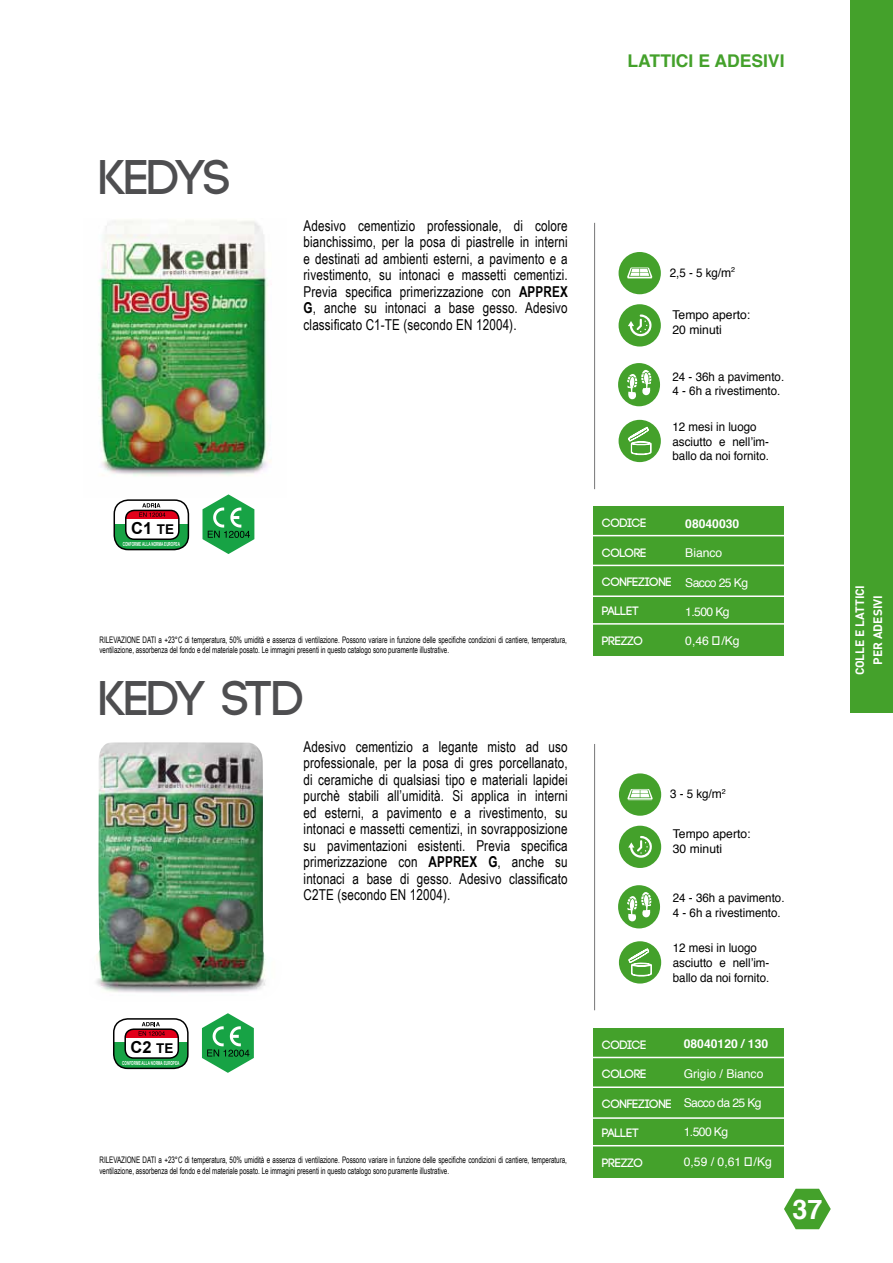
<style>
.page{position:relative;width:893px;height:1263px;background:#fff}
.page>*{position:absolute;margin:0;border:0;box-sizing:border-box;transform-origin:0 0}
.t1{font:700 48.6px "Code";color:#4e4e50}
.t2{font:700 27px "Helvetica";color:#fff}
.t3{font:700 17.55px "Helvetica";color:#44a12b}
.t4{font:700 16.5px "Arial";color:#000}
.t5{font:15px/16.5px "Arial Narrow";letter-spacing:.01em;color:#000;text-align:justify;scale:.95 1}
.t6{font:12.15px/14.5px "Helvetica";color:#000;scale:.95 1}
.t7{font:700 12.15px "Code";color:#fff}
.t8{font:12.15px "Helvetica";letter-spacing:-.005em;color:#fff}
.t9{font:12.15px/14.5px "Helvetica";color:#000}
.t10{font:700 12.15px "Helvetica";color:#fff}
.t11{font:12.15px "Helvetica";letter-spacing:-.05em;color:#fff}
.t12{font:700 12px/18px "DIN";color:#fff;text-align:center}
.t13{font:9px/10.8px "Arial Narrow";letter-spacing:-.005em;color:#000;scale:.85 1}
.t14{font:700 5.55px "Arial Narrow";color:#fff;scale:.7 1}
.s1{font-weight:700}
.s2{font-size:13.5px}
</style>
<div class="page">
<div style="left:619px;top:304px;width:42px;height:42px;background:#44a12b;border-radius:50%"></div>
<svg style="left:628px;top:314px;width:24px;height:23px"></svg>
<div style="left:619px;top:420px;width:42px;height:42px;background:#44a12b;border-radius:50%"></div>
<svg style="left:628px;top:427px;width:23px;height:28px"></svg>
<div style="left:619px;top:252px;width:42px;height:42px;background:#44a12b;border-radius:50%"></div>
<svg style="left:627px;top:267px;width:26px;height:12px"></svg>
<div style="left:619px;top:826px;width:42px;height:42px;background:#44a12b;border-radius:50%"></div>
<svg style="left:628px;top:836px;width:24px;height:22px"></svg>
<div style="left:619px;top:941px;width:42px;height:42px;background:#44a12b;border-radius:50%"></div>
<svg style="left:628px;top:948px;width:24px;height:28px"></svg>
<div style="left:619px;top:773px;width:42px;height:43px;background:#44a12b;border-radius:50%"></div>
<svg style="left:627px;top:789px;width:26px;height:11px"></svg>
<div style="left:593px;top:506px;width:190px;height:150px;background:#44a12b"></div>
<hr style="left:587px;top:535px;width:199px;height:1px;background:#fff">
<hr style="left:587px;top:565px;width:199px;height:1px;background:#fff">
<hr style="left:587px;top:595px;width:199px;height:2px;background:#fff">
<hr style="left:587px;top:623px;width:199px;height:2px;background:#fff">
<img style="left:96px;top:742px;width:170px;height:251px">
<svg style="left:784px;top:1189px;width:47px;height:40px"></svg>
<hr style="left:594px;top:223px;width:1px;height:266px;background:#757577">
<hr style="left:594px;top:744px;width:1px;height:266px;background:#757577">
<div style="left:593px;top:1028px;width:190px;height:149px;background:#44a12b"></div>
<hr style="left:587px;top:1057px;width:199px;height:1px;background:#fff">
<hr style="left:587px;top:1086px;width:199px;height:2px;background:#fff">
<hr style="left:587px;top:1117px;width:199px;height:2px;background:#fff">
<hr style="left:587px;top:1145px;width:199px;height:1px;background:#fff">
<svg style="left:202px;top:1013px;width:52px;height:60px"></svg>
<div style="left:114px;top:1043px;width:74px;height:25px;background:#17a345"></div>
<div style="left:113px;top:1018px;width:76px;height:51px;border:2px solid #000;border-radius:14px"></div>
<div style="left:125px;top:1029px;width:53px;height:29px;background:#fff;border-radius:9px"></div>
<div style="left:125px;top:1029px;width:53px;height:8px;background:#e2001a"></div>
<div style="left:124px;top:1028px;width:55px;height:31px;border:2px solid #000;border-radius:9px"></div>
<svg style="left:139px;top:1022px;width:26px;height:14px"></svg>
<img style="left:98px;top:220px;width:173px;height:256px">
<svg style="left:202px;top:494px;width:52px;height:60px"></svg>
<div style="left:114px;top:524px;width:74px;height:26px;background:#17a345"></div>
<div style="left:114px;top:499px;width:75px;height:51px;border:2px solid #000;border-radius:14px"></div>
<div style="left:126px;top:510px;width:53px;height:29px;background:#fff;border-radius:9px"></div>
<div style="left:126px;top:510px;width:53px;height:8px;background:#e2001a"></div>
<div style="left:125px;top:510px;width:55px;height:30px;border:2px solid #000;border-radius:9px"></div>
<svg style="left:139px;top:503px;width:26px;height:14px"></svg>
<div style="left:850px;top:0;width:43px;height:712px;background:#44a12b"></div>
<div style="left:618px;top:363px;width:42px;height:43px;background:#44a12b;border-radius:50%"></div>
<svg style="left:627px;top:370px;width:24px;height:29px"></svg>
<div style="left:618px;top:885px;width:42px;height:43px;background:#44a12b;border-radius:50%"></div>
<svg style="left:627px;top:892px;width:24px;height:29px"></svg>
<p class="t3" style="left:627px;top:47px;width:159px">LATTICI E ADESIVI</p>
<h1 class="t1" style="left:99px;top:153px;width:133px">KEDYS</h1>
<p class="t5" style="left:304px;top:216px;width:280px">Adesivo cementizio professionale, di colore bianchissimo, per la posa di piastrelle in interni e destinati ad ambienti esterni, a pavimento e a rivestimento, su intonaci e massetti cementizi.<br>Previa specifica primerizzazione con <span class="s1">APPREX G</span>, anche su intonaci a base gesso. Adesivo classificato C1-TE (secondo EN 12004).</p>
<p class="t4" style="left:131px;top:518px;width:44px">C1 <span class="s2">TE</span></p>
<p class="t14" style="left:123px;top:540px;width:83px">CONFORME ALLA NORMA EUROPEA</p>
<p class="t13" style="left:99px;top:634px;width:551px">RILEVAZIONE DATI a +23°C di temperatura, 50% umidità e assenza di ventilazione. Possono variare in funzione delle specifiche condizioni di cantiere, temperatura, ventilazione, assorbenza del fondo e del materiale posato. Le immagini presenti in questo catalogo sono puramente illustrative.</p>
<h1 class="t1" style="left:99px;top:674px;width:206px">KEDY STD</h1>
<p class="t4" style="left:131px;top:1036px;width:44px">C2 <span class="s2">TE</span></p>
<p class="t14" style="left:122px;top:1059px;width:83px">CONFORME ALLA NORMA EUROPEA</p>
<p class="t5" style="left:304px;top:737px;width:280px">Adesivo cementizio a legante misto ad uso professionale, per la posa di gres porcellanato, di ceramiche di qualsiasi tipo e materiali lapidei purchè stabili all’umidità. Si applica in interni ed esterni, a pavimento e a rivestimento, su intonaci e massetti cementizi, in sovrapposizione su pavimentazioni esistenti. Previa specifica primerizzazione con <span class="s1">APPREX G</span>, anche su intonaci a base di gesso. Adesivo classificato C2TE (secondo EN 12004).</p>
<p class="t13" style="left:99px;top:1154px;width:551px">RILEVAZIONE DATI a +23°C di temperatura, 50% umidità e assenza di ventilazione. Possono variare in funzione delle specifiche condizioni di cantiere, temperatura, ventilazione, assorbenza del fondo e del materiale posato. Le immagini presenti in questo catalogo sono puramente illustrative.</p>
<p class="t6" style="left:670px;top:265px;width:70px">2,5 - 5 kg/m<sup>2</sup></p>
<p class="t9" style="left:673px;top:308px;width:79px">Tempo aperto:<br>20 minuti</p>
<p class="t6" style="left:673px;top:369px;width:119px">24 - 36h a pavimento.<br>4 - 6h a rivestimento.</p>
<p class="t6" style="left:673px;top:420px;width:103px">12 mesi in luogo asciutto e nell’im&shy;ballo da noi fornito.</p>
<p class="t7" style="left:602px;top:517px;width:46px">CODICE</p>
<p class="t7" style="left:602px;top:546px;width:46px">COLORE</p>
<p class="t7" style="left:602px;top:576px;width:71px">CONFEZIONE</p>
<p class="t7" style="left:602px;top:605px;width:38px">PALLET</p>
<p class="t7" style="left:602px;top:634px;width:43px">PREZZO</p>
<p class="t10" style="left:685px;top:514px;width:56px">08040030</p>
<p class="t8" style="left:685px;top:544px;width:38px">Bianco</p>
<p class="t11" style="left:685px;top:573px;width:64px">Sacco 25 Kg</p>
<p class="t8" style="left:685px;top:602px;width:46px">1.500 Kg</p>
<p class="t8" style="left:685px;top:632px;width:56px">0,46 €/Kg</p>
<p class="t12" style="left:850px;top:675px;width:91px;rotate:-90deg">COLLE E LATTICI<br>PER ADESIVI</p>
<p class="t6" style="left:670px;top:787px;width:60px">3 - 5 kg/m<sup>2</sup></p>
<p class="t9" style="left:673px;top:827px;width:79px">Tempo aperto:<br>30 minuti</p>
<p class="t6" style="left:673px;top:891px;width:119px">24 - 36h a pavimento.<br>4 - 6h a rivestimento.</p>
<p class="t6" style="left:673px;top:941px;width:103px">12 mesi in luogo asciutto e nell’im&shy;ballo da noi fornito.</p>
<p class="t7" style="left:602px;top:1039px;width:46px">CODICE</p>
<p class="t7" style="left:602px;top:1068px;width:46px">COLORE</p>
<p class="t7" style="left:602px;top:1097px;width:71px">CONFEZIONE</p>
<p class="t7" style="left:602px;top:1127px;width:38px">PALLET</p>
<p class="t7" style="left:602px;top:1156px;width:43px">PREZZO</p>
<p class="t10" style="left:684px;top:1034px;width:86px">08040120 / 130</p>
<p class="t8" style="left:684px;top:1064px;width:81px">Grigio / Bianco</p>
<p class="t11" style="left:684px;top:1093px;width:79px">Sacco da 25 Kg</p>
<p class="t8" style="left:684px;top:1123px;width:46px">1.500 Kg</p>
<p class="t8" style="left:684px;top:1152px;width:90px">0,59 / 0,61 €/Kg</p>
<h2 class="t2" style="left:792px;top:1187px;width:32px">37</h2>
</div>
